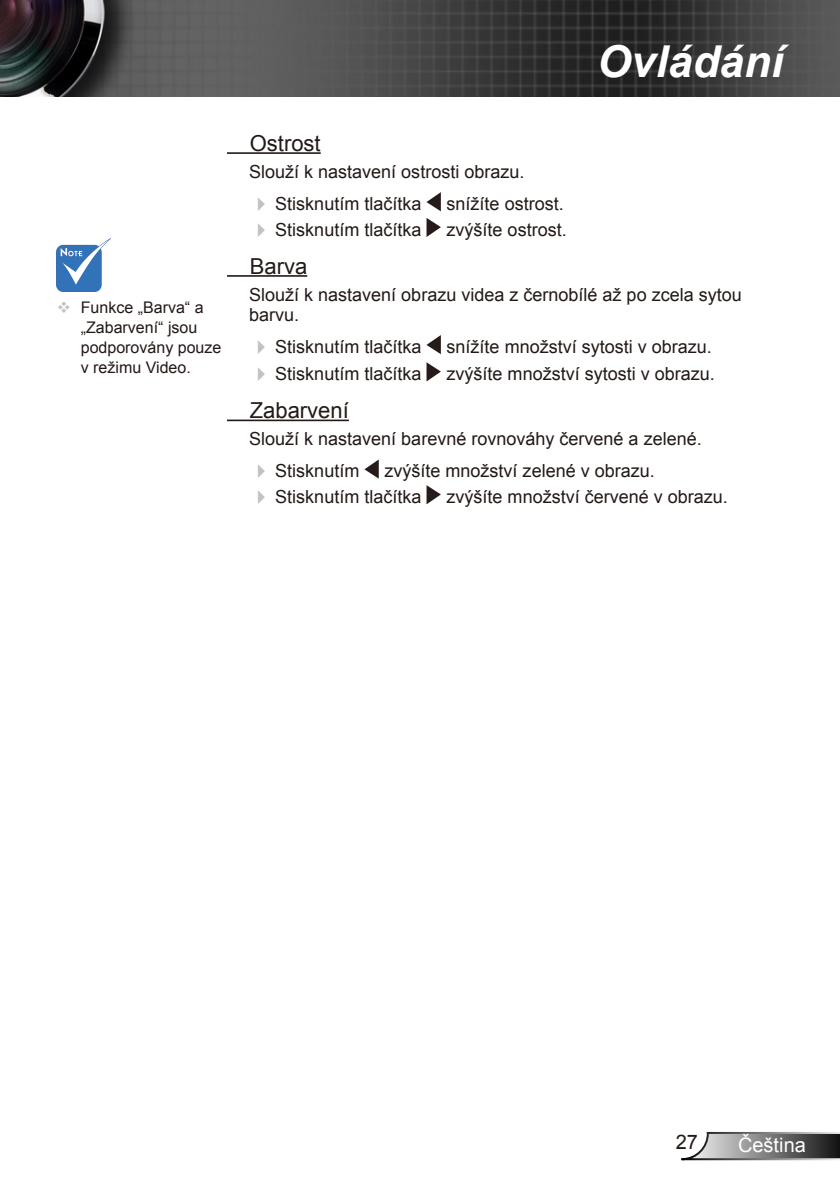
<style>
.page{position:relative;width:840px;height:1191px;background:#fff}
.page>*{position:absolute;margin:0;border:0;box-sizing:border-box;transform-origin:0 0}
.t1{font:italic 700 44px "Arial";color:#fff}
.t2{font:22px "Arial";color:#231916}
.t3{font:20px "Arial";color:#fff}
.t4{font:20px "Arial";color:#231916}
.t5{font:18px/20px "Arial";color:#231916}
.t6{font:16px/20px "Arial";color:#231916}
.s1{color:#c2c2c3}
</style>
<div class="page">
<svg style="left:681px;top:1131px;width:158px;height:30px"></svg>
<img style="left:0;top:0;width:839px;height:96px">
<hr style="left:227px;top:152px;width:93px;height:2px;background:#231916">
<hr style="left:227px;top:275px;width:80px;height:2px;background:#231916">
<hr style="left:227px;top:419px;width:122px;height:2px;background:#231916">
<svg style="left:426px;top:193px;width:14px;height:18px"></svg>
<svg style="left:426px;top:218px;width:14px;height:19px"></svg>
<svg style="left:426px;top:335px;width:14px;height:19px"></svg>
<svg style="left:426px;top:362px;width:14px;height:19px"></svg>
<svg style="left:364px;top:460px;width:14px;height:18px"></svg>
<svg style="left:426px;top:485px;width:14px;height:19px"></svg>
<img style="left:57px;top:238px;width:54px;height:53px">
<p class="t6" style="left:81px;top:297px;width:142px;text-indent:-24px"><span class="s1">❖</span> Funkce „Barva“ a „Zabarvení“ jsou podporovány pouze v režimu Video.</p>
<h1 class="t1" style="left:597px;top:33px;width:187px">Ovládání</h1>
<p class="t2" style="left:249px;top:129px;width:72px">Ostrost</p>
<p class="t5" style="left:249px;top:162px;width:277px">Slouží k nastavení ostrosti obrazu.</p>
<p class="t5" style="left:249px;top:194px;width:173px"><span class="s1">✔</span> Stisknutím tlačítka</p>
<p class="t5" style="left:446px;top:194px;width:119px">snížíte ostrost.</p>
<p class="t5" style="left:249px;top:220px;width:173px"><span class="s1">✔</span> Stisknutím tlačítka</p>
<p class="t5" style="left:446px;top:220px;width:122px">zvýšíte ostrost.</p>
<p class="t2" style="left:249px;top:251px;width:59px">Barva</p>
<p class="t5" style="left:249px;top:285px;width:494px">Slouží k nastavení obrazu videa z černobílé až po zcela sytou barvu.</p>
<p class="t5" style="left:249px;top:337px;width:173px"><span class="s1">✔</span> Stisknutím tlačítka</p>
<p class="t5" style="left:446px;top:337px;width:267px">snížíte množství sytosti v obrazu.</p>
<p class="t5" style="left:249px;top:364px;width:173px"><span class="s1">✔</span> Stisknutím tlačítka</p>
<p class="t5" style="left:446px;top:364px;width:270px">zvýšíte množství sytosti v obrazu.</p>
<p class="t2" style="left:249px;top:396px;width:101px">Zabarvení</p>
<p class="t5" style="left:249px;top:429px;width:454px">Slouží k nastavení barevné rovnováhy červené a zelené.</p>
<p class="t5" style="left:249px;top:461px;width:111px"><span class="s1">✔</span> Stisknutím</p>
<p class="t5" style="left:384px;top:461px;width:272px">zvýšíte množství zelené v obrazu.</p>
<p class="t5" style="left:249px;top:487px;width:173px"><span class="s1">✔</span> Stisknutím tlačítka</p>
<p class="t5" style="left:446px;top:487px;width:283px">zvýšíte množství červené v obrazu.</p>
<p class="t4" style="left:675px;top:1128px;width:24px">27</p>
<p class="t3" style="left:737px;top:1131px;width:69px">Čeština</p>
</div>
